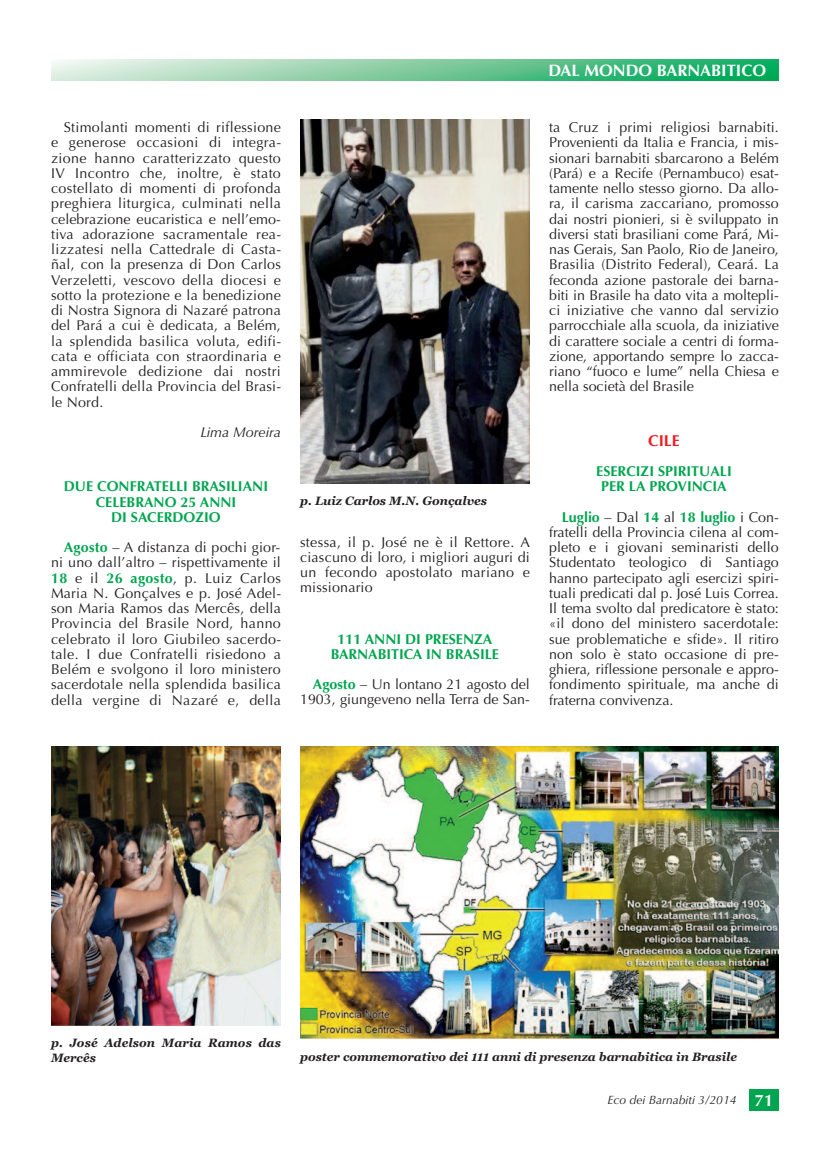
<style>
.page{position:relative;width:830px;height:1149px;background:#fff}
.page>*{position:absolute;margin:0;border:0;box-sizing:border-box;transform-origin:0 0}
.t1{font:700 16.5px "Optima";color:#fff}
.t2{font:700 15.75px "Optima";color:#ee1d23}
.t3{font:14.25px/15.1px "Optima";letter-spacing:.01em;color:#231f20;text-align:justify}
.t4{font:700 14.25px/15.1px "Optima";color:#00a54f;text-align:center}
.t5{font:italic 14.25px "Optima";color:#231f20}
.t6{font:italic 700 12px/14.2px "Georgia";color:#231f20}
.t7{font:italic 12px "Optima";color:#231f20}
.s1{font-weight:700;color:#00a54f}
.s2{font-weight:700;font-style:normal;font-size:16.5px;color:#fff}
</style>
<div class="page">
<div style="left:748px;top:1089px;width:30px;height:21px;background:#00a54f"></div>
<svg style="left:51px;top:60px;width:727px;height:21px;background:#78cb9d"></svg>
<img style="left:300px;top:119px;width:229px;height:364px">
<img style="left:51px;top:746px;width:230px;height:279px">
<img style="left:300px;top:746px;width:478px;height:292px">
<p class="t3" style="left:51px;top:120px;width:231px;text-indent:13px">Stimolanti momenti di riflessione e generose occasioni di integra&shy;zione hanno caratterizzato questo IV Incontro che, inoltre, è stato costellato di momenti di profonda preghiera liturgica, culminati nella celebrazione eucaristica e nell’emo&shy;tiva adorazione sacramentale rea&shy;lizzatesi nella Cattedrale di Casta&shy;ñal, con la presenza di Don Carlos Verzeletti, vescovo della diocesi e sotto la protezione e la benedizione di Nostra Signora di Nazaré patrona del Pará a cui è dedicata, a Belém, la splendida basilica voluta, edifi&shy;cata e officiata con straordinaria e ammirevole dedizione dai nostri Confratelli della Provincia del Brasi&shy;le Nord.</p>
<p class="t5" style="left:200px;top:423px;width:82px">Lima Moreira</p>
<p class="t4" style="left:64px;top:479px;width:205px">DUE CONFRATELLI BRASILIANI<br>CELEBRANO 25 ANNI<br>DI SACERDOZIO</p>
<p class="t3" style="left:51px;top:540px;width:231px;text-indent:13px"><span class="s1">Agosto</span> – A distanza di pochi gior&shy;ni uno dall’altro – rispettivamente il <span class="s1">18</span> e il <span class="s1">26 agosto</span>, p. Luiz Carlos Maria N. Gonçalves e p. José Adel&shy;son Maria Ramos das Mercês, della Provincia del Brasile Nord, hanno celebrato il loro Giubileo sacerdo&shy;tale. I due Confratelli risiedono a Belém e svolgono il loro ministero sacerdotale nella splendida basilica della vergine di Nazaré e, della</p>
<p class="t3" style="left:300px;top:534px;width:231px">stessa, il p. José ne è il Rettore. A ciascuno di loro, i migliori auguri di un fecondo apostolato mariano e missionario</p>
<p class="t6" style="left:300px;top:493px;width:188px">p. Luiz Carlos M.N. Gonçalves</p>
<p class="t4" style="left:331px;top:631px;width:170px">111 ANNI DI PRESENZA<br>BARNABITICA IN BRASILE</p>
<p class="t3" style="left:300px;top:676px;width:231px;text-align:right"><span class="s1">Agosto</span> – Un lontano 21 agosto del<br>1903, giungeveno nella Terra de San-</p>
<p class="t1" style="left:548px;top:61px;width:219px">DAL MONDO BARNABITICO</p>
<p class="t3" style="left:549px;top:120px;width:231px">ta Cruz i primi religiosi barnabiti.<br>Provenienti da Italia e Francia, i mis&shy;sionari barnabiti sbarcarono a Belém (Pará) e a Recife (Pernambuco) esat&shy;tamente nello stesso giorno. Da allo&shy;ra, il carisma zaccariano, promosso dai nostri pionieri, si è sviluppato in diversi stati brasiliani come Pará, Mi&shy;nas Gerais, San Paolo, Rio de Janeiro, Brasilia (Distrito Federal), Ceará. La feconda azione pastorale dei barna&shy;biti in Brasile ha dato vita a moltepli&shy;ci iniziative che vanno dal servizio parrocchiale alla scuola, da iniziative di carattere sociale a centri di forma&shy;zione, apportando sempre lo zacca&shy;riano “fuoco e lume” nella Chiesa e nella società del Brasile</p>
<p class="t2" style="left:648px;top:431px;width:33px">CILE</p>
<p class="t4" style="left:596px;top:463px;width:137px">ESERCIZI SPIRITUALI<br>PER LA PROVINCIA</p>
<p class="t3" style="left:549px;top:509px;width:231px;text-indent:13px"><span class="s1">Luglio</span> – Dal <span class="s1">14</span> al <span class="s1">18 luglio</span> i Con&shy;fratelli della Provincia cilena al com&shy;pleto e i giovani seminaristi dello Studentato teologico di Santiago hanno partecipato agli esercizi spiri&shy;tuali predicati dal p. José Luis Correa.<br>Il tema svolto dal predicatore è stato: «il dono del ministero sacerdotale: sue problematiche e sfide». Il ritiro non solo è stato occasione di pre&shy;ghiera, riflessione personale e appro&shy;fondimento spirituale, ma anche di fraterna convivenza.</p>
<p class="t6" style="left:51px;top:1035px;width:231px">p. José Adelson Maria Ramos das<br>Mercês</p>
<p class="t6" style="left:300px;top:1049px;width:438px">poster commemorativo dei 111 anni di presenza barnabitica in Brasile</p>
<p class="t7" style="left:607px;top:1092px;width:167px">Eco dei Barnabiti 3/2014 <span class="s2">71</span></p>
</div>
